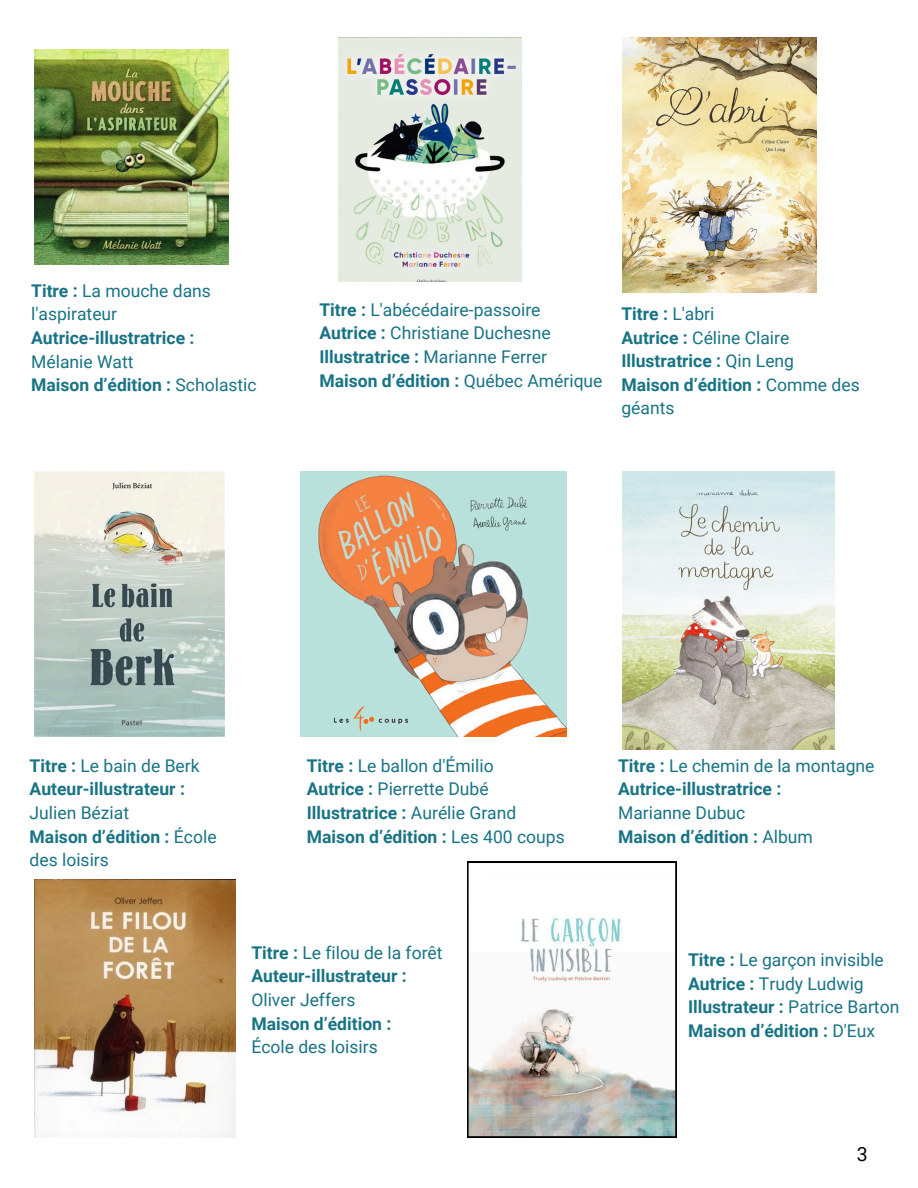
<style>
.page{position:relative;width:918px;height:1188px;background:#fff}
.page>*{position:absolute;margin:0;border:0;box-sizing:border-box;transform-origin:0 0}
.t1{font:19.5px "Roboto";color:#000}
.t2{font:17.55px/23.7px "Roboto";color:#187484}
.t3{font:700 17.55px/23.7px "Roboto";color:#187484}
.s1{font-weight:700}
.s2{font-weight:400}
</style>
<div class="page">
<svg style="left:300px;top:538px;width:1px;height:14px"></svg>
<img style="left:622px;top:37px;width:195px;height:256px">
<img style="left:35px;top:49px;width:193px;height:215px">
<img style="left:339px;top:37px;width:182px;height:244px">
<img style="left:35px;top:471px;width:190px;height:266px">
<img style="left:301px;top:471px;width:265px;height:266px">
<img style="left:622px;top:471px;width:213px;height:278px">
<img style="left:35px;top:880px;width:200px;height:257px">
<svg style="left:467px;top:862px;width:209px;height:275px"></svg>
<svg style="left:467px;top:861px;width:105px;height:13px"></svg>
<svg style="left:83px;top:939px;width:153px;height:122px;background:#ab8559"></svg>
<h1 class="t2" style="left:31px;top:279px;width:227px"><span class="s1">Titre :</span> La mouche dans l'aspirateur<br><span class="s1">Autrice-illustratrice :<br></span>Mélanie Watt<br><span class="s1">Maison d’édition :</span> Scholastic</h1>
<p class="t2" style="left:319px;top:298px;width:285px"><span class="s1">Titre :</span> L'abécédaire-passoire<br><span class="s1">Autrice :</span> Christiane Duchesne<br><span class="s1">Illustratrice :</span> Marianne Ferrer<br><span class="s1">Maison d’édition :</span> Québec Amérique</p>
<p class="t3" style="left:621px;top:302px;width:240px">Titre : <span class="s2">L'abri<br></span>Autrice : <span class="s2">Céline Claire<br></span>Illustratrice : <span class="s2">Qin Leng<br></span>Maison d’édition : <span class="s2">Comme des géants</span></p>
<p class="t3" style="left:30px;top:754px;width:189px">Titre : <span class="s2">Le bain de Berk<br></span>Auteur-illustrateur :<br><span class="s2">Julien Béziat<br></span>Maison d’édition : <span class="s2">École des loisirs</span></p>
<h1 class="t2" style="left:307px;top:754px;width:260px"><span class="s1">Titre :</span> Le ballon d'Émilio<br><span class="s1">Autrice :</span> Pierrette Dubé<br><span class="s1">Illustratrice :</span> Aurélie Grand<br><span class="s1">Maison d’édition :</span> Les 400 coups</h1>
<h1 class="t2" style="left:251px;top:941px;width:193px"><span class="s1">Titre :</span> Le filou de la forêt<br><span class="s1">Auteur-illustrateur :<br></span>Oliver Jeffers<br><span class="s1">Maison d’édition :<br></span>École des loisirs</h1>
<p class="t3" style="left:618px;top:754px;width:258px">Titre : <span class="s2">Le chemin de la montagne<br></span>Autrice-illustratrice :<br><span class="s2">Marianne Dubuc<br></span>Maison d’édition : <span class="s2">Album</span></p>
<p class="t2" style="left:688px;top:948px;width:213px"><span class="s1">Titre :</span> Le garçon invisible<br><span class="s1">Autrice :</span> Trudy Ludwig<br><span class="s1">Illustrateur :</span> Patrice Barton<br><span class="s1">Maison d’édition :</span> D'Eux</p>
<p class="t1" style="left:857px;top:1143px;width:12px">3</p>
</div>
